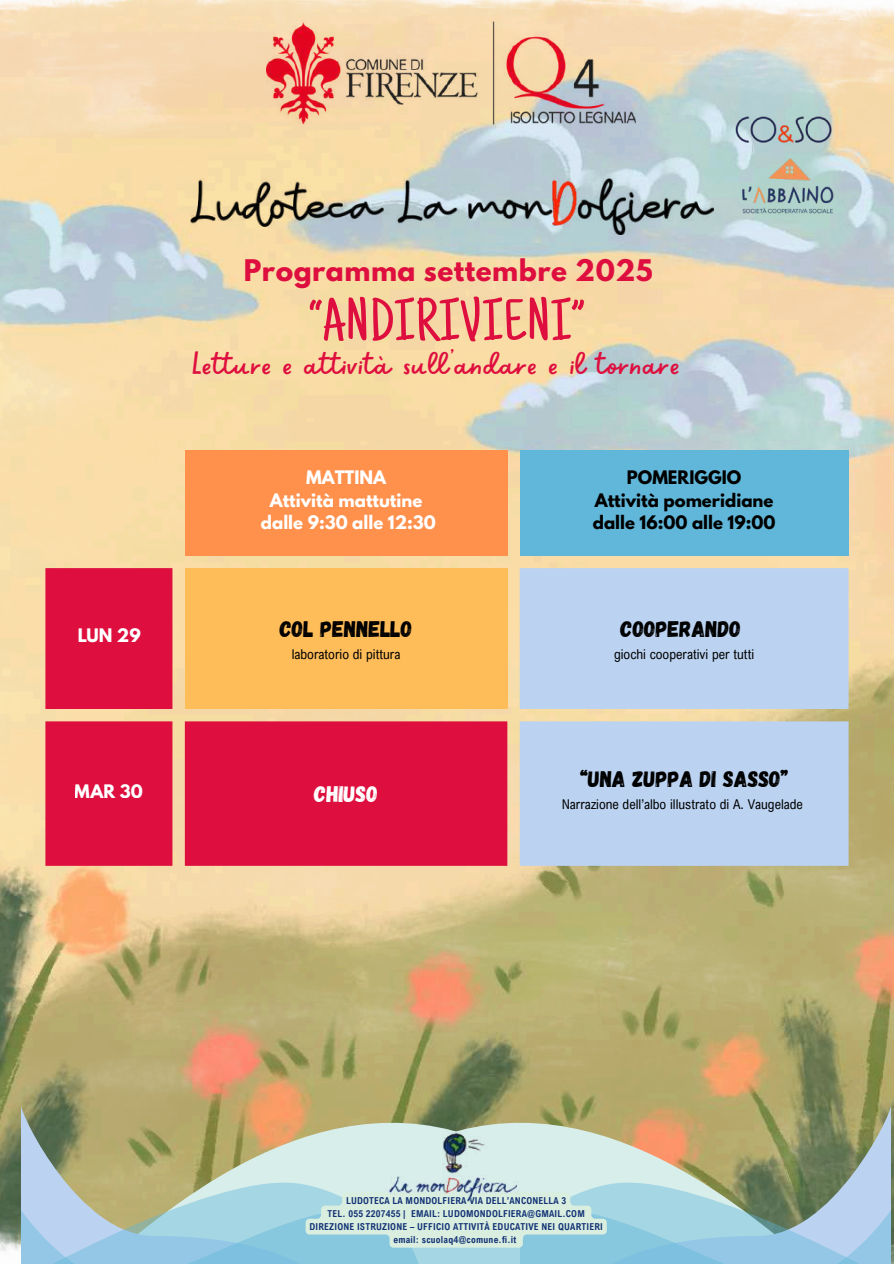
<style>
.page{position:relative;width:894px;height:1264px;background:#fff}
.page>*{position:absolute;margin:0;border:0;box-sizing:border-box;transform-origin:0 0}
.t1{font:60.15px "Just Another Hand";letter-spacing:.02em;color:#de0f3f}
.t2{font:34.2px "Sweet Apricot";letter-spacing:.02em;color:#de0f3f}
.t3{font:700 26.4px "League Spartan";letter-spacing:.02em;color:#de0f3f}
.t4{font:22.5px "Gagalin";color:#000}
.t5{font:22.5px "Gagalin";color:#fff}
.t6{font:700 16.5px/22.5px "League Spartan";color:#fff;text-align:center}
.t7{font:700 16.5px/22.5px "League Spartan";color:#000;text-align:center}
.t8{font:13.5px "Arial Nova Cond";color:#000}
.t9{font:700 9.6px/13px "Arial Nova Cond";letter-spacing:.02em;color:#143476;text-align:center}
</style>
<div class="page">
<img style="left:0;top:0;width:893px;height:1263px">
<div style="left:185px;top:450px;width:322px;height:105px;background:#ff914d"></div>
<div style="left:519px;top:450px;width:329px;height:105px;background:#60b7d9"></div>
<svg style="left:45px;top:568px;width:462px;height:297px;background:#e01f47"></svg>
<div style="left:185px;top:568px;width:322px;height:141px;background:#ffbd59"></div>
<div style="left:519px;top:568px;width:329px;height:297px;background:#bbd3f1"></div>
<img style="left:0;top:0;width:454px;height:44px">
<img style="left:0;top:1234px;width:21px;height:29px">
<svg style="left:392px;top:1053px;width:498px;height:129px;background:#aaa26d"></svg>
<svg style="left:566px;top:1104px;width:324px;height:78px;background:#aeaa81"></svg>
<svg style="left:345px;top:1104px;width:174px;height:78px;background:#adb694"></svg>
<svg style="left:21px;top:1104px;width:324px;height:78px;background:#b5af84"></svg>
<img style="left:191px;top:178px;width:521px;height:56px">
<img style="left:734px;top:104px;width:102px;height:51px">
<img style="left:728px;top:156px;width:120px;height:61px">
<img style="left:266px;top:15px;width:369px;height:117px">
<svg style="left:21px;top:1182px;width:869px;height:81px;background:#a8cdd4"></svg>
<img style="left:384px;top:1123px;width:142px;height:85px">
<h3 class="t3" style="left:244px;top:257px;width:410px">Programma settembre 2025</h3>
<h1 class="t1" style="left:309px;top:298px;width:275px">“ANDIRIVIENI”</h1>
<h2 class="t2" style="left:192px;top:343px;width:490px">Letture e attività sull’andare e il tornare</h2>
<h3 class="t6" style="left:261px;top:468px;width:176px">MATTINA<br>Attività mattutine dalle 9:30 alle 12:30</h3>
<h3 class="t7" style="left:592px;top:468px;width:184px">POMERIGGIO<br>Attività pomeridiane dalle 16:00 alle 19:00</h3>
<h3 class="t6" style="left:77px;top:626px;width:65px">LUN 29</h3>
<h3 class="t4" style="left:280px;top:614px;width:134px">COL PENNELLO</h3>
<h3 class="t8" style="left:291px;top:645px;width:110px">laboratorio di pittura</h3>
<h3 class="t6" style="left:75px;top:781px;width:69px">MAR 30</h3>
<h3 class="t5" style="left:314px;top:779px;width:65px">CHIUSO</h3>
<h3 class="t4" style="left:620px;top:614px;width:122px">COOPERANDO</h3>
<h3 class="t8" style="left:614px;top:645px;width:142px">giochi cooperativi per tutti</h3>
<h3 class="t4" style="left:579px;top:764px;width:210px">“UNA ZUPPA DI SASSO”</h3>
<h3 class="t8" style="left:561px;top:795px;width:243px">Narrazione dell’albo illustrato di A. Vaugelade</h3>
<p class="t9" style="left:309px;top:1193px;width:295px">LUDOTECA LA MONDOLFIERA VIA DELL’ANCONELLA 3<br>TEL. 055 2207455 | EMAIL: LUDOMONDOLFIERA@GMAIL.COM DIREZIONE ISTRUZIONE – UFFICIO ATTIVITÀ EDUCATIVE NEI QUARTIERI email: scuolaq4@comune.fi.it</p>
</div>
